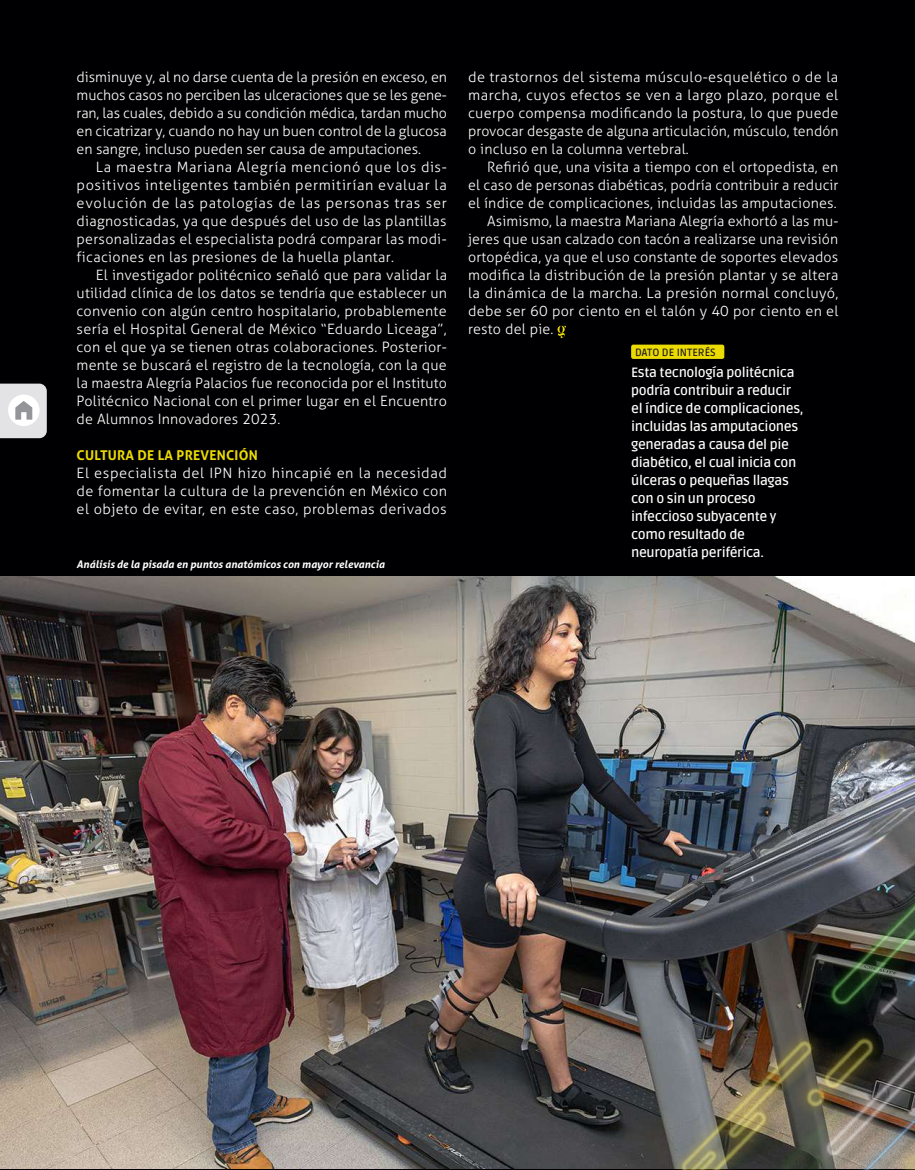
<style>
.page{position:relative;width:915px;height:1170px;background:#fff}
.page>*{position:absolute;margin:0;border:0;box-sizing:border-box;transform-origin:0 0}
.t1{font:300 14.25px/18px "Aller";letter-spacing:.015em;color:#fff;text-align:justify}
.t2{font:600 13.5px/18px "Ruda";letter-spacing:-.025em;color:#fff}
.t3{font:700 13.5px "Aller";letter-spacing:.015em;color:#ebdb01}
.t4{font:italic 700 10.5px "Aller";color:#fff}
.t5{font:600 10.5px "Ruda";color:#231f20}
</style>
<div class="page">
<div style="left:0;top:0;width:914px;height:1169px;background:#000002"></div>
<img style="left:0;top:576px;width:914px;height:592px">
<svg style="left:557px;top:325px;width:9px;height:13px"></svg>
<img style="left:642px;top:716px;width:272px;height:453px">
<div style="left:631px;top:344px;width:93px;height:15px;background:#ebdb01;border-radius:2px"></div>
<svg style="left:0;top:383px;width:47px;height:55px;background:#dcdcde"></svg>
<p class="t1" style="left:77px;top:68px;width:372px">disminuye y, al no darse cuenta de la presión en exceso, en muchos casos no perciben las ulceraciones que se les gene&shy;ran, las cuales, debido a su condición médica, tardan mucho en cicatrizar y, cuando no hay un buen control de la glucosa en sangre, incluso pueden ser causa de amputaciones.</p>
<p class="t1" style="left:77px;top:158px;width:372px;text-indent:19px">La maestra Mariana Alegría mencionó que los dis&shy;positivos inteligentes también permitirían evaluar la evolución de las patologías de las personas tras ser diagnosticadas, ya que después del uso de las plantillas personalizadas el especialista podrá comparar las modi&shy;ficaciones en las presiones de la huella plantar.</p>
<p class="t1" style="left:77px;top:266px;width:372px;text-indent:19px">El investigador politécnico señaló que para validar la utilidad clínica de los datos se tendría que establecer un convenio con algún centro hospitalario, probablemente sería el Hospital General de México “Eduardo Liceaga”, con el que ya se tienen otras colaboraciones. Posterior&shy;mente se buscará el registro de la tecnología, con la que la maestra Alegría Palacios fue reconocida por el Instituto Politécnico Nacional con el primer lugar en el Encuentro de Alumnos Innovadores 2023.</p>
<p class="t3" style="left:77px;top:447px;width:182px">CULTURA DE LA PREVENCIÓN</p>
<p class="t1" style="left:77px;top:464px;width:372px">El especialista del IPN hizo hincapié en la necesidad de fomentar la cultura de la prevención en México con el objeto de evitar, en este caso, problemas derivados</p>
<p class="t4" style="left:77px;top:558px;width:309px">Análisis de la pisada en puntos anatómicos con mayor relevancia</p>
<p class="t1" style="left:468px;top:68px;width:372px">de trastornos del sistema músculo-esquelético o de la marcha, cuyos efectos se ven a largo plazo, porque el cuerpo compensa modificando la postura, lo que puede provocar desgaste de alguna articulación, músculo, tendón o incluso en la columna vertebral.</p>
<p class="t1" style="left:487px;top:158px;width:352px">Refirió que, una visita a tiempo con el ortopedista, en</p>
<p class="t1" style="left:468px;top:176px;width:372px">el caso de personas diabéticas, podría contribuir a reducir</p>
<p class="t1" style="left:468px;top:194px;width:370px">el índice de complicaciones, incluidas las amputaciones.</p>
<p class="t1" style="left:487px;top:212px;width:352px">Asimismo, la maestra Mariana Alegría exhortó a las mu-</p>
<p class="t1" style="left:468px;top:230px;width:371px">jeres que usan calzado con tacón a realizarse una revisión</p>
<p class="t1" style="left:468px;top:248px;width:371px">ortopédica, ya que el uso constante de soportes elevados</p>
<p class="t1" style="left:468px;top:266px;width:371px">modifica la distribución de la presión plantar y se altera</p>
<p class="t1" style="left:468px;top:284px;width:372px">la dinámica de la marcha. La presión normal concluyó,</p>
<p class="t1" style="left:468px;top:302px;width:371px">debe ser 60 por ciento en el talón y 40 por ciento en el</p>
<p class="t1" style="left:468px;top:320px;width:87px">resto del pie.</p>
<p class="t5" style="left:635px;top:345px;width:82px">DATO DE INTERÉS</p>
<p class="t2" style="left:631px;top:362px;width:174px">Esta tecnología politécnica podría contribuir a reducir el índice de complicaciones, incluidas las amputaciones generadas a causa del pie diabético, el cual inicia con úlceras o pequeñas llagas con o sin un proceso infeccioso subyacente y como resultado de neuropatía periférica.</p>
</div>
